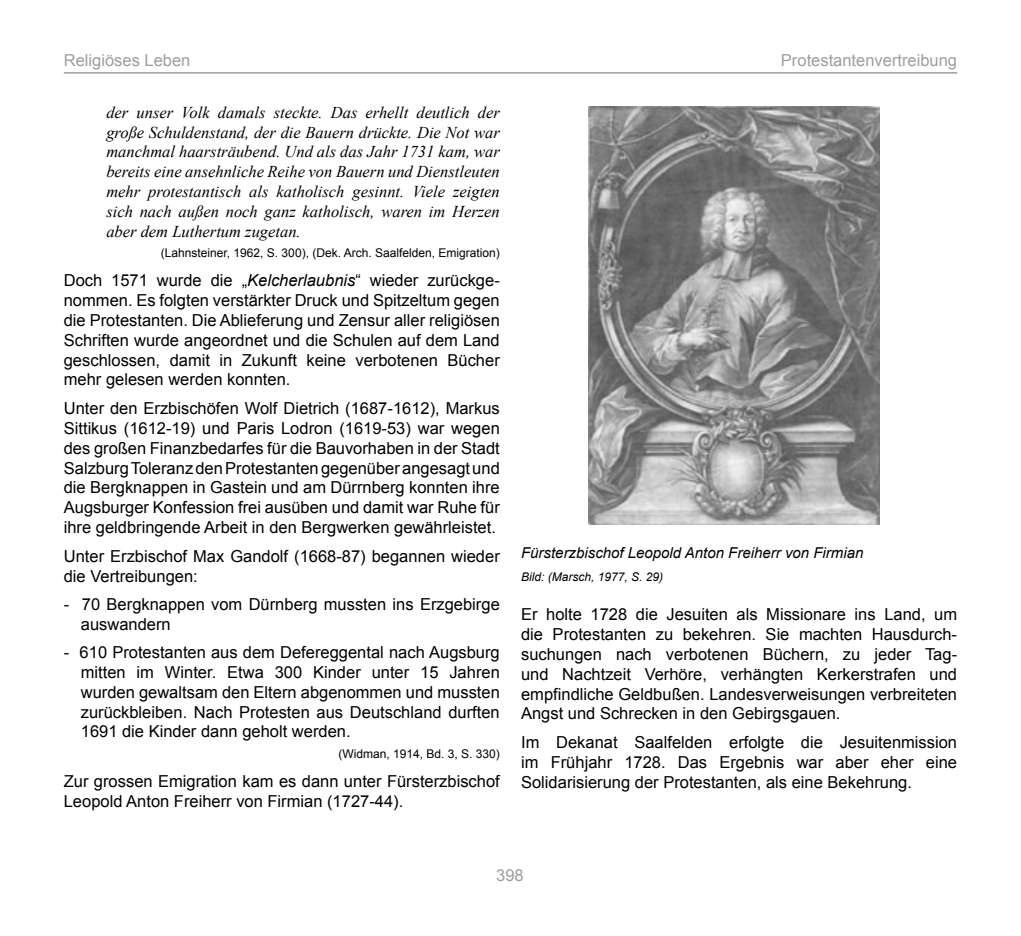
<style>
.page{position:relative;width:1021px;height:936px;background:#fff}
.page>*{position:absolute;margin:0;border:0;box-sizing:border-box;transform-origin:0 0}
.t1{font:16.5px/19.8px "Arial";color:#000;text-align:justify}
.t2{font:italic 16.5px/19.8px "Times New Roman";color:#000;text-align:justify}
.t3{font:16.5px "Arial";color:#9c9e9f}
.t4{font:italic 15px "Arial";color:#000}
.t5{font:12px "Arial";color:#000}
.t6{font:italic 12px "Arial";color:#000}
.s1{font-style:italic}
</style>
<div class="page">
<hr style="left:64px;top:72px;width:893px;height:2px;background:#9c9e9f">
<img style="left:588px;top:106px;width:291px;height:418px">
<p class="t3" style="left:64px;top:50px;width:128px">Religiöses Leben</p>
<p class="t3" style="left:781px;top:50px;width:178px">Protestantenvertreibung</p>
<p class="t2" style="left:106px;top:102px;width:395px">der unser Volk damals steckte. Das erhellt deutlich der große Schuldenstand, der die Bauern drückte. Die Not war manchmal haarsträubend. Und als das Jahr 1731 kam, war bereits eine ansehnliche Reihe von Bauern und Dienstleuten mehr protestantisch als katholisch gesinnt. Viele zeigten sich nach außen noch ganz katholisch, waren im Herzen aber dem Luthertum zugetan.</p>
<p class="t5" style="left:161px;top:245px;width:340px">(Lahnsteiner, 1962, S. 300), (Dek. Arch. Saalfelden, Emigration)</p>
<p class="t1" style="left:64px;top:271px;width:437px">Doch 1571 wurde die „<span class="s1">Kelcherlaubnis</span>“ wieder zurückge&shy;nommen. Es folgten verstärkter Druck und Spitzeltum gegen die Protestanten. Die Ablieferung und Zensur aller religiösen Schriften wurde angeordnet und die Schulen auf dem Land geschlossen, damit in Zukunft keine verbotenen Bücher mehr gelesen werden konnten.</p>
<p class="t1" style="left:64px;top:398px;width:437px">Unter den Erzbischöfen Wolf Dietrich (1687-1612), Markus Sittikus (1612-19) und Paris Lodron (1619-53) war wegen des großen Finanzbedarfes für die Bauvorhaben in der Stadt Salzburg Toleranz den Protestanten gegenüber angesagt und die Bergknappen in Gastein und am Dürrnberg konnten ihre Augsburger Konfession frei ausüben und damit war Ruhe für ihre geldbringende Arbeit in den Bergwerken gewährleistet.</p>
<p class="t1" style="left:64px;top:546px;width:437px">Unter Erzbischof Max Gandolf (1668-87) begannen wieder die Vertreibungen:</p>
<p class="t1" style="left:81px;top:594px;width:420px;text-indent:-17px">- 70 Bergknappen vom Dürnberg mussten ins Erzgebirge auswandern</p>
<p class="t1" style="left:81px;top:642px;width:420px;text-indent:-17px">- 610 Protestanten aus dem Defereggental nach Augsburg mitten im Winter. Etwa 300 Kinder unter 15 Jahren wurden gewaltsam den Eltern abgenommen und mussten zurückbleiben. Nach Protesten aus Deutschland durften 1691 die Kinder dann geholt werden.</p>
<p class="t5" style="left:338px;top:746px;width:163px">(Widman, 1914, Bd. 3, S. 330)</p>
<p class="t1" style="left:64px;top:771px;width:437px">Zur grossen Emigration kam es dann unter Fürsterzbischof<br>Leopold Anton Freiherr von Firmian (1727-44).</p>
<p class="t4" style="left:521px;top:543px;width:344px">Fürsterzbischof Leopold Anton Freiherr von Firmian</p>
<p class="t6" style="left:521px;top:569px;width:144px">Bild: (Marsch, 1977, S. 29)</p>
<p class="t1" style="left:521px;top:605px;width:437px">Er holte 1728 die Jesuiten als Missionare ins Land, um die Protestanten zu bekehren. Sie machten Hausdurch&shy;suchungen nach verbotenen Büchern, zu jeder Tag&shy;und Nachtzeit Verhöre, verhängten Kerkerstrafen und empfindliche Geldbußen. Landesverweisungen verbreiteten Angst und Schrecken in den Gebirgsgauen.</p>
<p class="t1" style="left:521px;top:732px;width:437px">Im Dekanat Saalfelden erfolgte die Jesuitenmission im Frühjahr 1728. Das Ergebnis war aber eher eine Solidarisierung der Protestanten, als eine Bekehrung.</p>
<p class="t3" style="left:496px;top:864px;width:29px">398</p>
</div>
